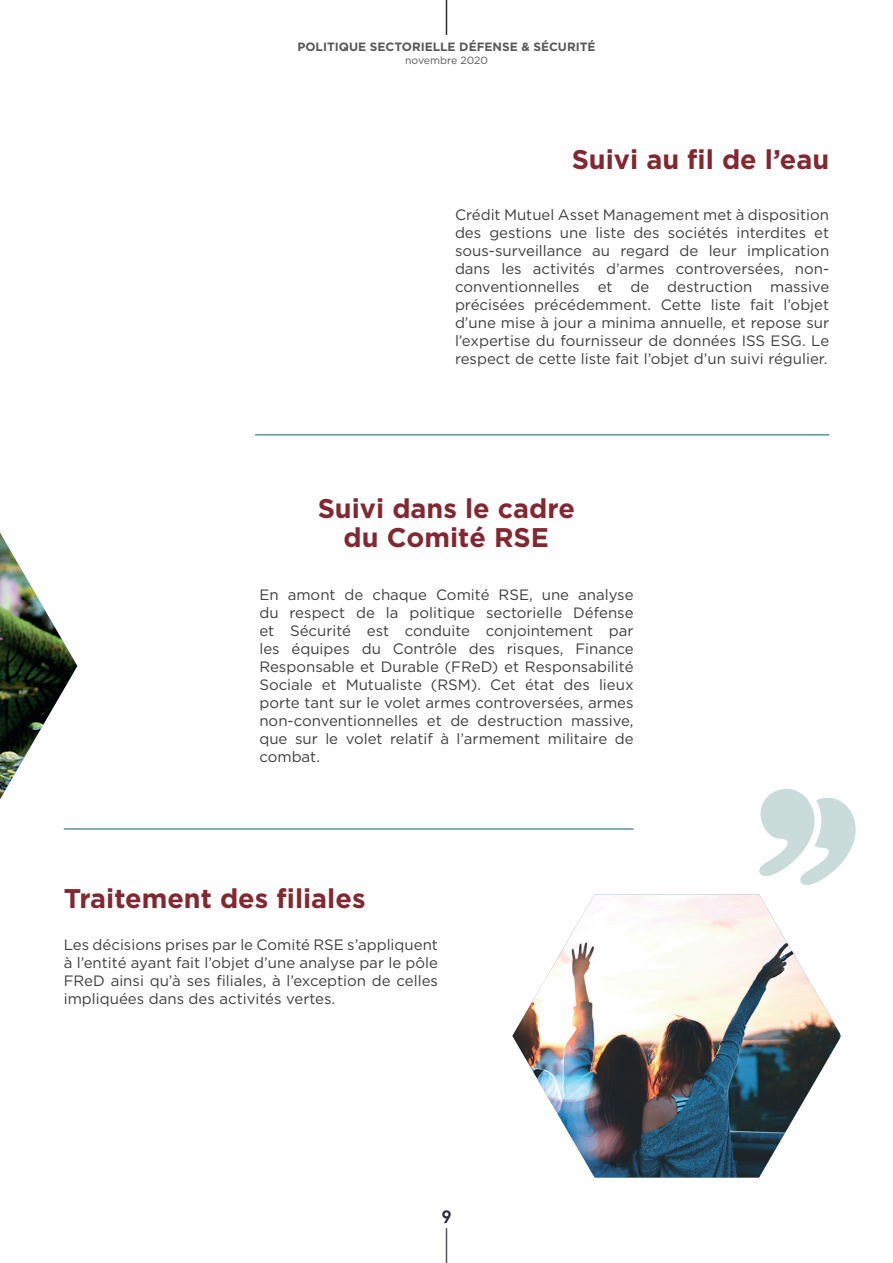
<style>
.page{position:relative;width:893px;height:1263px;background:#fff}
.page>*{position:absolute;margin:0;border:0;box-sizing:border-box;transform-origin:0 0}
.t1{font:700 27px/28.5px "Gotham";color:#832730;text-align:center}
.t2{font:700 18px "Apercu Pro";color:#2a2b37}
.t3{font:15px/18px "Gotham";color:#3e3e3f;text-align:justify}
.t4{font:700 12px "Gotham";color:#57585a}
.t5{font:10.5px "Gotham";color:#57585a}
</style>
<div class="page">
<hr style="left:0;top:0;width:1px;height:1263px;background:#5b9399">
<hr style="left:446px;top:1228px;width:1px;height:35px;background:#53555f">
<hr style="left:446px;top:0;width:1px;height:35px;background:#2a2b37">
<img style="left:512px;top:894px;width:328px;height:283px">
<img style="left:759px;top:789px;width:97px;height:96px">
<hr style="left:255px;top:434px;width:574px;height:2px;background:#5b9399">
<hr style="left:64px;top:828px;width:570px;height:2px;background:#5b9399">
<img style="left:0;top:533px;width:77px;height:266px">
<p class="t4" style="left:297px;top:40px;width:300px">POLITIQUE SECTORIELLE DÉFENSE &amp; SÉCURITÉ</p>
<p class="t5" style="left:405px;top:53px;width:84px">novembre 2020</p>
<h1 class="t1" style="left:572px;top:144px;width:259px">Suivi au fil de l’eau</h1>
<p class="t3" style="left:455px;top:206px;width:376px">Crédit Mutuel Asset Management met à disposition des gestions une liste des sociétés interdites et sous-surveillance au regard de leur implication dans les activités d’armes controversées, non&shy;conventionnelles et de destruction massive précisées précédemment. Cette liste fait l’objet d’une mise à jour a minima annuelle, et repose sur l’expertise du fournisseur de données ISS ESG. Le respect de cette liste fait l’objet d’un suivi régulier.</p>
<h1 class="t1" style="left:318px;top:494px;width:259px">Suivi dans le cadre du Comité RSE</h1>
<p class="t3" style="left:259px;top:585px;width:376px">En amont de chaque Comité RSE, une analyse du respect de la politique sectorielle Défense et Sécurité est conduite conjointement par les équipes du Contrôle des risques, Finance Responsable et Durable (FReD) et Responsabilité Sociale et Mutualiste (RSM). Cet état des lieux porte tant sur le volet armes controversées, armes non-conventionnelles et de destruction massive, que sur le volet relatif à l’armement militaire de combat.</p>
<h1 class="t1" style="left:64px;top:884px;width:303px">Traitement des filiales</h1>
<p class="t3" style="left:64px;top:935px;width:376px">Les décisions prises par le Comité RSE s’appliquent à l’entité ayant fait l’objet d’une analyse par le pôle FReD ainsi qu’à ses filiales, à l’exception de celles impliquées dans des activités vertes.</p>
<p class="t2" style="left:441px;top:1203px;width:12px">9</p>
</div>
